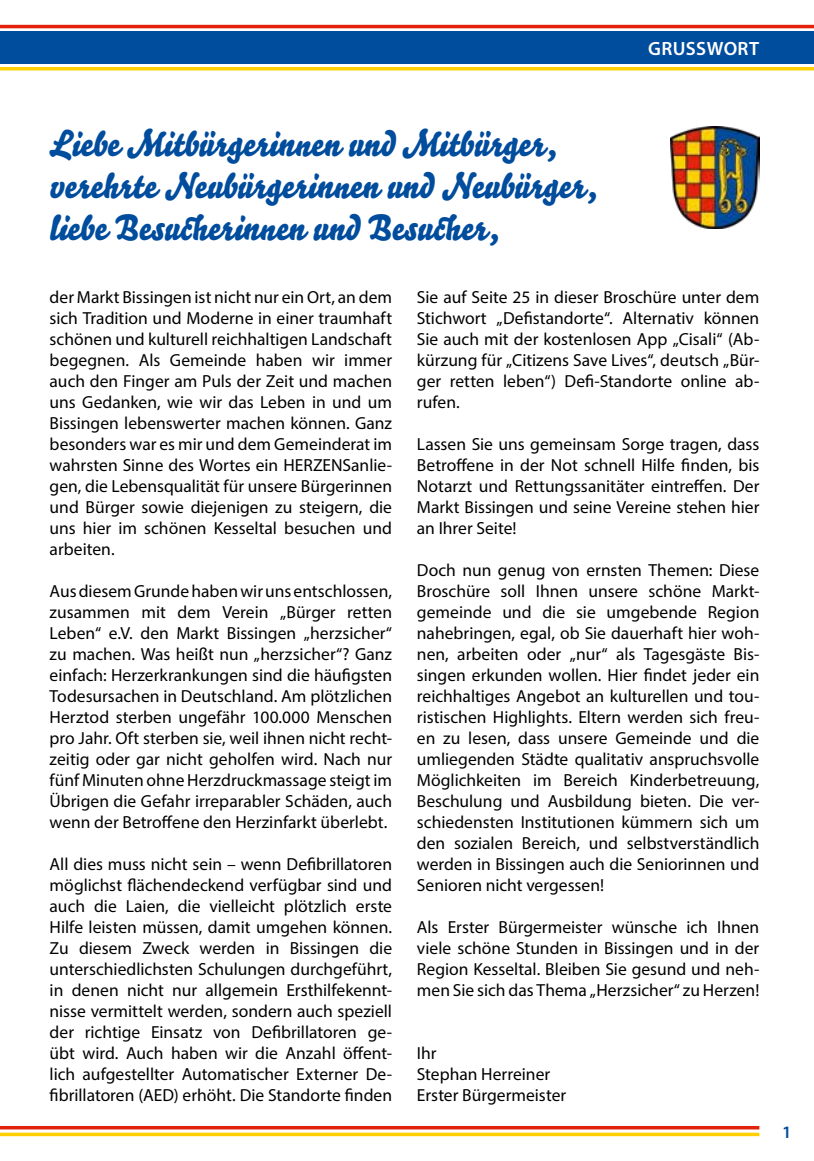
<style>
.page{position:relative;width:814px;height:1161px;background:#fff}
.page>*{position:absolute;margin:0;border:0;box-sizing:border-box;transform-origin:0 0}
.t1{font:35px/42px "Bello Script Pro";color:#004c9d}
.t2{font:600 19.25px "Myriad Pro";letter-spacing:.02em;color:#fff}
.t3{font:17.5px/21px "Myriad Pro";color:#000;text-align:justify}
.t4{font:600 17.5px "Myriad Pro";color:#004c9d}
</style>
<div class="page">
<div style="left:0;top:32px;width:814px;height:32px;background:#004c9d"></div>
<hr style="left:0;top:1126px;width:759px;height:3px;background:#e4220c">
<svg style="left:0;top:1132px;width:759px;height:4px;background:#ffd72c"></svg>
<hr style="left:0;top:25px;width:814px;height:3px;background:#e4220c">
<hr style="left:0;top:67px;width:814px;height:3px;background:#ffcf00">
<img style="left:670px;top:126px;width:89px;height:102px">
<p class="t2" style="left:648px;top:36px;width:112px">GRUSSWORT</p>
<h1 class="t1" style="left:50px;top:123px;width:550px">Liebe Mitbürgerinnen und Mitbürger, verehrte Neubürgerinnen und Neubürger, liebe Besucherinnen und Besucher,</h1>
<p class="t3" style="left:50px;top:286px;width:344px">der Markt Bissingen ist nicht nur ein Ort, an dem sich Tradition und Moderne in einer traumhaft schönen und kulturell reichhaltigen Landschaft begegnen. Als Gemeinde haben wir immer auch den Finger am Puls der Zeit und machen uns Gedanken, wie wir das Leben in und um Bissingen lebenswerter machen können. Ganz besonders war es mir und dem Gemeinderat im wahrsten Sinne des Wortes ein HERZENSanlie&shy;gen, die Lebensqualität für unsere Bürgerinnen und Bürger sowie diejenigen zu steigern, die uns hier im schönen Kesseltal besuchen und arbeiten.</p>
<p class="t3" style="left:50px;top:580px;width:344px">Aus diesem Grunde haben wir uns entschlossen, zusammen mit dem Verein „Bürger retten Leben“ e.V. den Markt Bissingen „herzsicher“ zu machen. Was heißt nun „herzsicher“? Ganz einfach: Herzerkrankungen sind die häufigsten Todesursachen in Deutschland. Am plötzlichen Herztod sterben ungefähr 100.000 Menschen pro Jahr. Oft sterben sie, weil ihnen nicht recht&shy;zeitig oder gar nicht geholfen wird. Nach nur fünf Minuten ohne Herzdruckmassage steigt im Übrigen die Gefahr irreparabler Schäden, auch wenn der Betroffene den Herzinfarkt überlebt.</p>
<p class="t3" style="left:50px;top:853px;width:344px">All dies muss nicht sein – wenn Defibrillatoren möglichst flächendeckend verfügbar sind und auch die Laien, die vielleicht plötzlich erste Hilfe leisten müssen, damit umgehen können.<br>Zu diesem Zweck werden in Bissingen die unterschiedlichsten Schulungen durchgeführt, in denen nicht nur allgemein Ersthilfekennt&shy;nisse vermittelt werden, sondern auch speziell der richtige Einsatz von Defibrillatoren ge&shy;übt wird. Auch haben wir die Anzahl öffent&shy;lich aufgestellter Automatischer Externer De&shy;fibrillatoren (AED) erhöht. Die Standorte finden</p>
<p class="t3" style="left:417px;top:286px;width:344px">Sie auf Seite 25 in dieser Broschüre unter dem Stichwort „Defistandorte“. Alternativ können Sie auch mit der kostenlosen App „Cisali“ (Ab&shy;kürzung für „Citizens Save Lives“, deutsch „Bür&shy;ger retten leben“) Defi-Standorte online ab&shy;rufen.</p>
<p class="t3" style="left:417px;top:433px;width:344px">Lassen Sie uns gemeinsam Sorge tragen, dass Betroffene in der Not schnell Hilfe finden, bis Notarzt und Rettungssanitäter eintreffen. Der Markt Bissingen und seine Vereine stehen hier an Ihrer Seite!</p>
<p class="t3" style="left:417px;top:559px;width:344px">Doch nun genug von ernsten Themen: Diese Broschüre soll Ihnen unsere schöne Markt&shy;gemeinde und die sie umgebende Region nahebringen, egal, ob Sie dauerhaft hier woh&shy;nen, arbeiten oder „nur“ als Tagesgäste Bis&shy;singen erkunden wollen. Hier findet jeder ein reichhaltiges Angebot an kulturellen und tou&shy;ristischen Highlights. Eltern werden sich freu&shy;en zu lesen, dass unsere Gemeinde und die umliegenden Städte qualitativ anspruchsvolle Möglichkeiten im Bereich Kinderbetreuung, Beschulung und Ausbildung bieten. Die ver&shy;schiedensten Institutionen kümmern sich um den sozialen Bereich, und selbstverständlich werden in Bissingen auch die Seniorinnen und Senioren nicht vergessen!</p>
<p class="t3" style="left:417px;top:916px;width:344px">Als Erster Bürgermeister wünsche ich Ihnen viele schöne Stunden in Bissingen und in der Region Kesseltal. Bleiben Sie gesund und neh&shy;men Sie sich das Thema „Herzsicher“ zu Herzen!</p>
<p class="t3" style="left:417px;top:1042px;width:151px;text-align:left">Ihr<br>Stephan Herreiner<br>Erster Bürgermeister</p>
<p class="t4" style="left:782px;top:1120px;width:11px">1</p>
</div>
